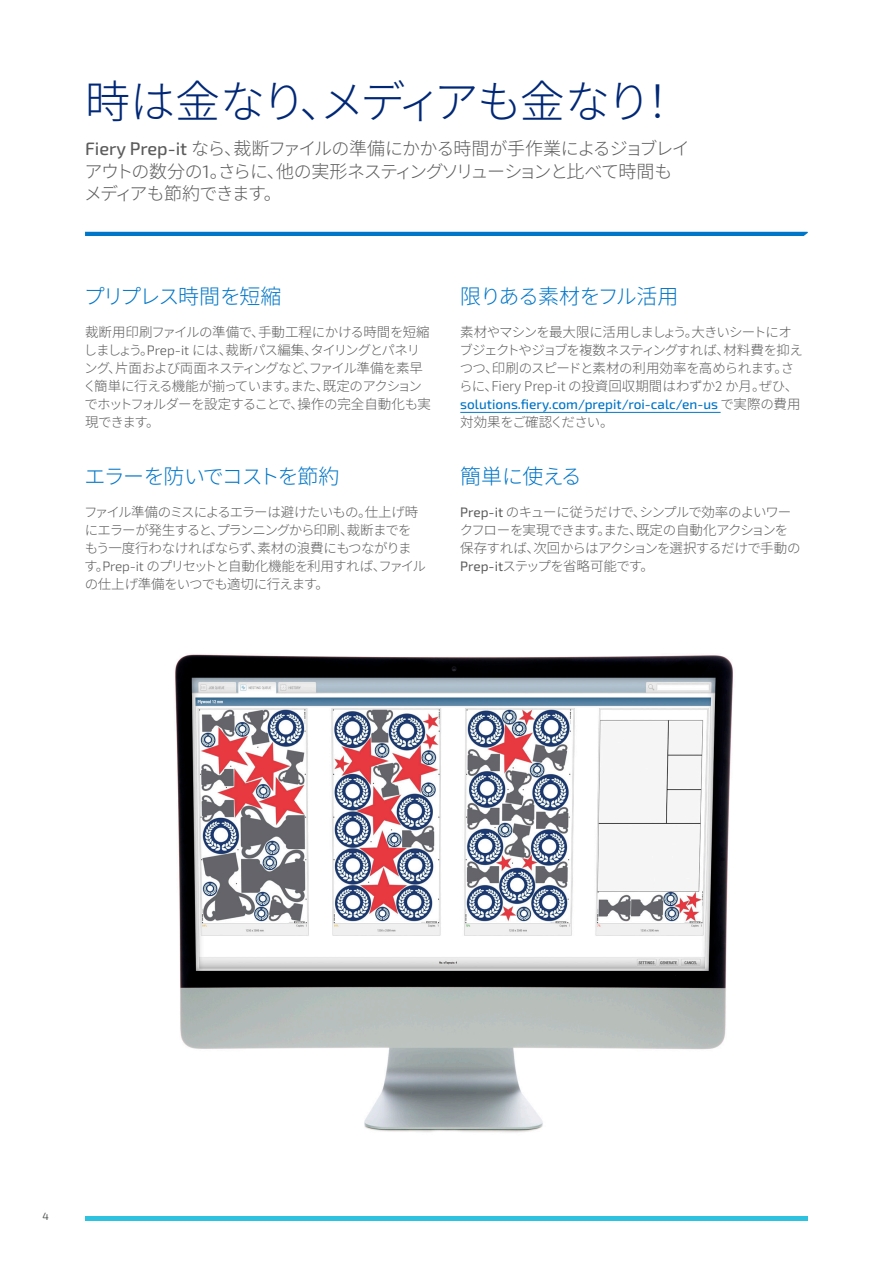
<style>
.page{position:relative;width:893px;height:1263px;background:#fff}
.page>*{position:absolute;margin:0;border:0;box-sizing:border-box;transform-origin:0 0}
.t1{font:300 45px "Source Han Sans JP";letter-spacing:-.05em;color:#002877}
.t2{font:300 21px "Source Han Sans JP";letter-spacing:-.06em;color:#0076c8}
.t3{font:300 18px/22.5px "Source Han Sans JP";letter-spacing:-.07em;color:#5d5c5c}
.t4{font:300 13.5px/18px "Source Han Sans JP";letter-spacing:-.055em;color:#5d5c5c}
.t5{font:500 13.5px "Exo 2";color:#0076c8}
.t6{font:10.5px "Exo 2";color:#585959}
.s1{font-family:"Exo 2";font-weight:500}
.s2{font-family:"Exo 2"}
.s3{font-family:"Source Han Sans JP";font-weight:300;color:#5d5c5c}
.s4{font-family:"Exo 2";font-weight:400}
</style>
<div class="page">
<hr style="left:85px;top:1216px;width:723px;height:4px;background:#2ec2e1">
<hr style="left:85px;top:232px;width:723px;height:4px;background:#0076c8">
<img style="left:175px;top:654px;width:558px;height:479px">
<hr style="left:460px;top:412px;width:261px;height:1px;background:#0076c8">
<h1 class="t1" style="left:85px;top:76px;width:597px">時は金なり、メディアも金なり！</h1>
<h3 class="t3" style="left:84px;top:138px;width:607px"><span class="s1">Fiery Prep-it</span> なら、裁断ファイルの準備にかかる時間が手作業によるジョブレイアウトの数分の<span class="s2">1</span>。さらに、他の実形ネスティングソリューションと比べて時間もメディアも節約できます。</h3>
<h2 class="t2" style="left:84px;top:285px;width:199px">プリプレス時間を短縮</h2>
<p class="t4" style="left:83px;top:324px;width:349px">裁断用印刷ファイルの準備で、手動工程にかける時間を短縮しましょう。<span class="s2">Prep-it</span> には、裁断パス編集、タイリングとパネリング、片面および両面ネスティングなど、ファイル準備を素早く簡単に行える機能が揃っています。また、既定のアクションでホットフォルダーを設定することで、操作の完全自動化も実現できます。</p>
<h2 class="t2" style="left:85px;top:465px;width:256px">エラーを防いでコストを節約</h2>
<p class="t4" style="left:84px;top:503px;width:343px">ファイル準備のミスによるエラーは避けたいもの。仕上げ時にエラーが発生すると、プランニングから印刷、裁断までをもう一度行わなければならず、素材の浪費にもつながります。<span class="s2">Prep-it</span> のプリセットと自動化機能を利用すれば、ファイルの仕上げ準備をいつでも適切に行えます。</p>
<h2 class="t2" style="left:460px;top:285px;width:220px">限りある素材をフル活用</h2>
<p class="t4" style="left:459px;top:324px;width:345px">素材やマシンを最大限に活用しましょう。大きいシートにオブジェクトやジョブを複数ネスティングすれば、材料費を抑えつつ、印刷のスピードと素材の利用効率を高められます。さらに、Fiery Prep-it の投資回収期間はわずか2 か月。ぜひ、</p>
<p class="t5" style="left:460px;top:395px;width:342px">solutions.fiery.com/prepit/roi-calc/en-us <span class="s3">で実際の費用</span></p>
<p class="t4" style="left:460px;top:414px;width:155px">対効果をご確認ください。</p>
<h2 class="t2" style="left:460px;top:465px;width:123px">簡単に使える</h2>
<p class="t4" style="left:460px;top:503px;width:342px"><span class="s4">Prep-it</span> のキューに従うだけで、シンプルで効率のよいワークフローを実現できます。また、既定の自動化アクションを保存すれば、次回からはアクションを選択するだけで手動の<br><span class="s4">Prep-it</span>ステップを省略可能です。</p>
<p class="t6" style="left:43px;top:1209px;width:8px">4</p>
</div>
